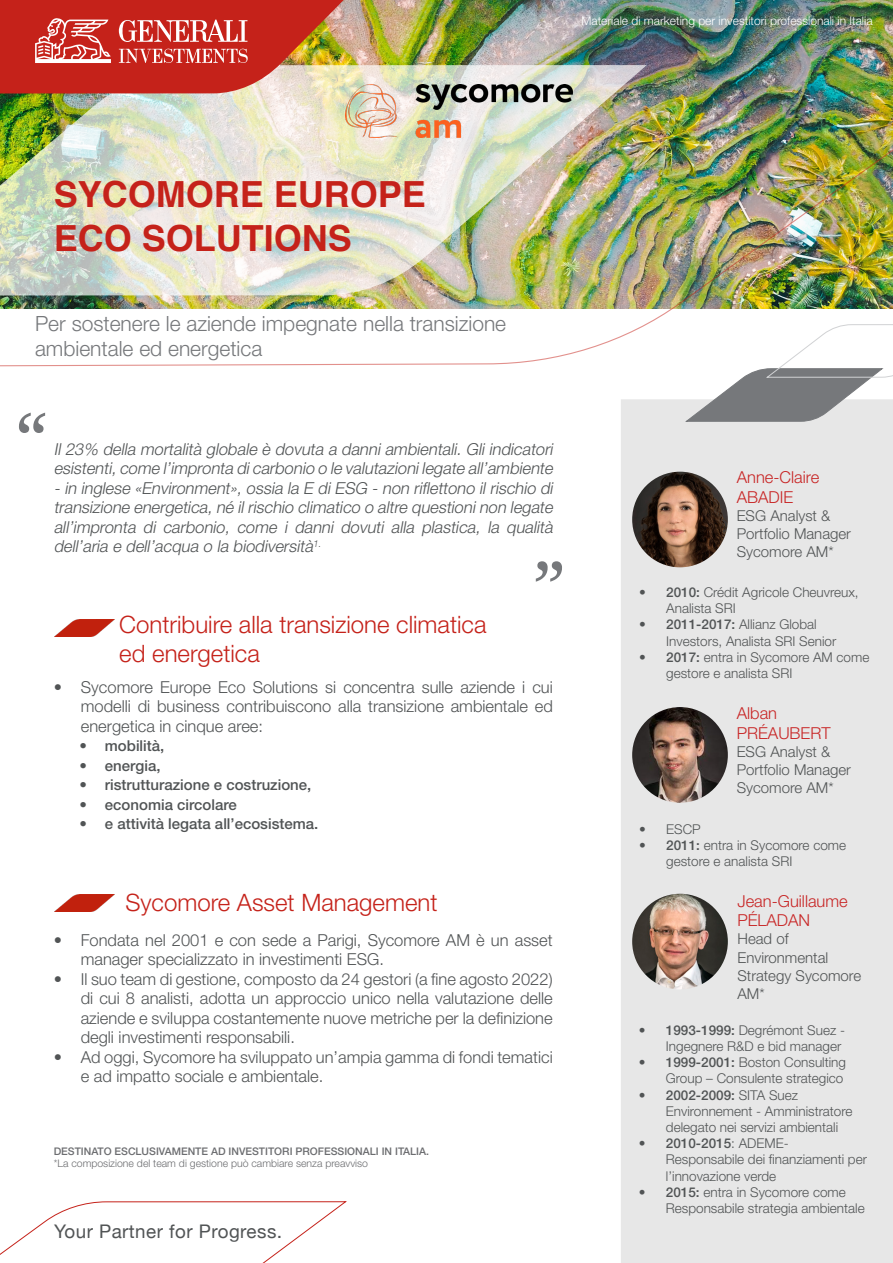
<style>
.page{position:relative;width:893px;height:1263px;background:#fff}
.page>*{position:absolute;margin:0;border:0;box-sizing:border-box;transform-origin:0 0}
.t1{font:72px "Droid Serif";color:#76787b}
.t2{font:700 36px/43.2px "Helvetica";color:#c5221a}
.t3{font:300 24px "Helvetica Neue LT Std";color:#c5221a}
.t4{font:300 21px/25.2px "Helvetica Neue LT Std";color:#76787b}
.t5{font:18.75px "Helvetica Neue";letter-spacing:.025em;color:#515455}
.t6{font:300 16.5px/19.5px "Helvetica Neue LT Std";color:#515455;text-align:justify}
.t7{font:italic 300 16.5px/19.5px "Helvetica Neue LT Std";color:#515455}
.t8{font:300 16.5px/19.8px "Helvetica Neue LT Std";color:#c82626}
.t9{font:300 15px/18px "Helvetica Neue LT Std";color:#515455}
.t10{font:500 15px "Helvetica Neue LT Std";color:#515455}
.t11{font:300 13.5px/16.2px "Helvetica Neue LT Std";color:#515455}
.t12{font:300 12px "Helvetica Neue LT Std";color:#fff}
.t13{font:500 10.5px "Helvetica Neue LT Std";color:#6c6d70}
.t14{font:300 10.5px "Helvetica Neue LT Std";color:#6c6d70}
.s1{font-size:19.5px}
.s2{font-weight:500}
</style>
<div class="page">
<div style="left:621px;top:399px;width:272px;height:864px;background:#e7e7e7"></div>
<svg style="left:685px;top:367px;width:208px;height:55px"></svg>
<img style="left:0;top:0;width:893px;height:367px">
<img style="left:0;top:65px;width:647px;height:231px">
<img style="left:0;top:0;width:432px;height:94px">
<img style="left:54px;top:620px;width:60px;height:17px">
<svg style="left:0;top:1201px;width:347px;height:62px"></svg>
<img style="left:346px;top:84px;width:227px;height:54px">
<img style="left:55px;top:894px;width:59px;height:17px">
<img style="left:632px;top:472px;width:96px;height:95px;border-radius:48px">
<img style="left:632px;top:707px;width:96px;height:96px;border-radius:48px">
<img style="left:632px;top:894px;width:96px;height:95px;border-radius:48px">
<p class="t12" style="left:581px;top:13px;width:293px">Materiale di marketing per investitori professionali in Italia</p>
<p class="t2" style="left:54px;top:173px;width:374px">SYCOMORE EUROPE<br>ECO SOLUTIONS</p>
<p class="t4" style="left:35px;top:310px;width:473px">Per sostenere le aziende impegnate nella transizione ambientale ed energetica</p>
<p class="t1" style="left:15px;top:389px;width:34px">“</p>
<p class="t7" style="left:54px;top:439px;width:504px">Il 23% della mortalità globale è dovuta a danni ambientali. Gli indicatori esistenti,come l’impronta dicarbonio o le valutazionilegate all’ambiente</p>
<p class="t7" style="left:54px;top:478px;width:504px;text-align:justify">- in inglese «Environment», ossia la E di ESG - non riflettono il rischio di transizione energetica,né ilrischio climatico o altre questioninon legate all’impronta di carbonio, come i danni dovuti alla plastica, la qualità dell’aria e dell’acqua o la biodiversità<sup>1.</sup></p>
<p class="t1" style="left:534px;top:537px;width:34px">”</p>
<p class="t3" style="left:119px;top:610px;width:369px">Contribuire alla transizione climatica</p>
<p class="t3" style="left:119px;top:639px;width:142px">ed energetica</p>
<p class="t6" style="left:81px;top:677px;width:473px;text-indent:-27px">• Sycomore Europe Eco Solutions si concentra sulle aziende i cui modelli di business contribuiscono alla transizione ambientale ed energetica in cinque aree:</p>
<p class="t10" style="left:79px;top:737px;width:86px">• mobilità,</p>
<p class="t10" style="left:79px;top:756px;width:83px">• energia,</p>
<p class="t10" style="left:79px;top:776px;width:233px">• ristrutturazione e costruzione,</p>
<p class="t10" style="left:79px;top:795px;width:159px">• economia circolare</p>
<p class="t10" style="left:79px;top:815px;width:240px">• e attività legata all’ecosistema.</p>
<p class="t3" style="left:125px;top:888px;width:314px">Sycomore Asset Management</p>
<p class="t6" style="left:81px;top:929px;width:473px;text-indent:-27px">• Fondata nel 2001 e con sede a Parigi, Sycomore AM è un asset manager specializzato in investimenti ESG.</p>
<p class="t6" style="left:81px;top:968px;width:473px;text-indent:-27px">• Il suo team di gestione, composto da 24 gestori (a fine agosto 2022) di cui 8 analisti, adotta un approccio unico nella valutazione delle aziende e sviluppa costantemente nuove metriche per la definizione degli investimenti responsabili.</p>
<p class="t6" style="left:81px;top:1046px;width:473px;text-indent:-27px">• Ad oggi, Sycomore ha sviluppato un’ampia gamma di fondi tematici e ad impatto sociale e ambientale.</p>
<p class="t13" style="left:54px;top:1144px;width:377px">DESTINATO ESCLUSIVAMENTE AD INVESTITORI PROFESSIONALI IN ITALIA.</p>
<p class="t14" style="left:54px;top:1157px;width:316px">*La composizione del team di gestione può cambiare senza preavviso</p>
<p class="t5" style="left:54px;top:1220px;width:230px">Your Partner for Progress<span class="s1">.</span></p>
<p class="t8" style="left:737px;top:467px;width:84px">Anne-Claire<br>ABADIE</p>
<p class="t9" style="left:737px;top:506px;width:116px">ESG Analyst &amp;<br>Portfolio Manager<br>Sycomore AM*</p>
<p class="t11" style="left:666px;top:584px;width:194px;text-indent:-27px"><span class="s2">• 2010:</span> Crédit Agricole Cheuvreux,<br>Analista SRI</p>
<p class="t11" style="left:666px;top:616px;width:172px;text-indent:-27px"><span class="s2">• 2011-2017:</span> Allianz Global<br>Investors, Analista SRI Senior</p>
<p class="t11" style="left:666px;top:649px;width:205px;text-indent:-27px"><span class="s2">• 2017:</span> entra in Sycomore AM come gestore e analista SRI</p>
<p class="t8" style="left:737px;top:703px;width:95px">Alban<br>PRÉAUBERT</p>
<p class="t9" style="left:737px;top:742px;width:116px">ESG Analyst &amp;<br>Portfolio Manager<br>Sycomore AM*</p>
<p class="t11" style="left:639px;top:821px;width:63px">• ESCP</p>
<p class="t11" style="left:666px;top:837px;width:181px;text-indent:-27px"><span class="s2">• 2011:</span> entra in Sycomore come gestore e analista SRI</p>
<p class="t8" style="left:737px;top:890px;width:112px">Jean-Guillaume<br>PÉLADAN</p>
<p class="t9" style="left:737px;top:930px;width:125px">Head of<br>Environmental<br>Strategy Sycomore<br>AM*</p>
<p class="t11" style="left:639px;top:1021px;width:208px;text-align:right"><span class="s2">• 1993-1999:</span> Degrémont Suez -<br>Ingegnere R&amp;D e bid manager</p>
<p class="t11" style="left:639px;top:1054px;width:209px;text-align:right"><span class="s2">• 1999-2001:</span> Boston Consulting<br>Group – Consulente strategico</p>
<p class="t11" style="left:666px;top:1086px;width:188px;text-indent:-27px"><span class="s2">• 2002-2009:</span> SITA Suez<br>Environnement - Amministratore delegato nei servizi ambientali</p>
<p class="t11" style="left:666px;top:1135px;width:203px;text-indent:-27px"><span class="s2">• 2010-2015</span>: ADEME-<br>Responsabile dei finanziamenti per l’innovazione verde</p>
<p class="t11" style="left:666px;top:1183px;width:200px;text-indent:-27px"><span class="s2">• 2015:</span> entra in Sycomore come<br>Responsabile strategia ambientale</p>
</div>
